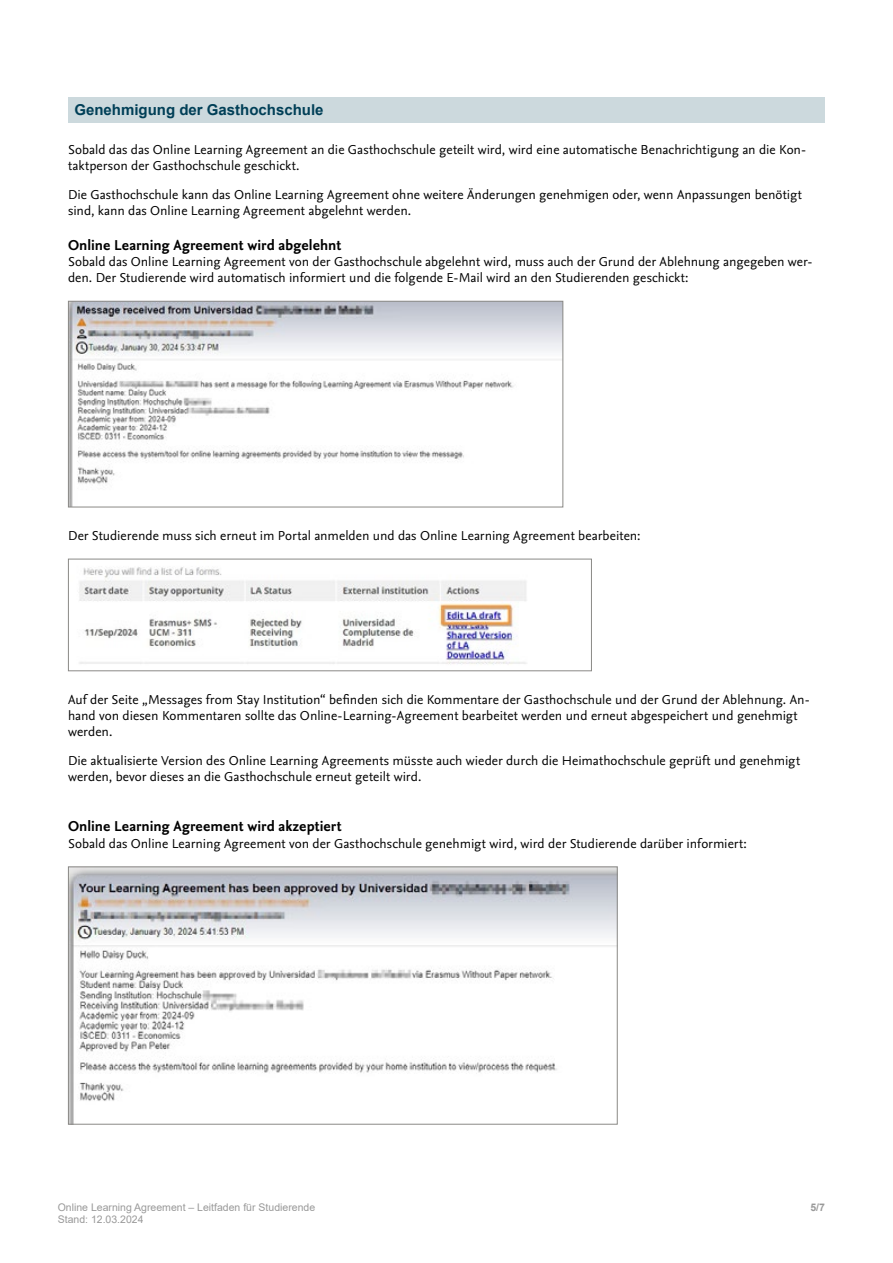
<style>
.page{position:relative;width:893px;height:1263px;background:#fff}
.page>*{position:absolute;margin:0;border:0;box-sizing:border-box;transform-origin:0 0}
.Zwischentitel_2{font:700 15px "Nexus Sans Pro";letter-spacing:.005em;color:#000}
.Zwischentitel_1{font:700 15px "Arial";color:#003f57}
.Zwischentitel_2-2{font:13.5px/16.2px "Nexus Sans Pro";color:#000}
.t1{font:10.5px "Arial";color:#999}
.t2{font:700 10.5px "Arial";color:#999}
</style>
<div class="page">
<img style="left:70px;top:303px;width:491px;height:202px">
<div style="left:68px;top:301px;width:495px;height:206px;border:1px solid #8a8986"></div>
<img style="left:79px;top:567px;width:448px;height:98px">
<div style="left:68px;top:559px;width:524px;height:112px;border:1px solid #8a8986"></div>
<img style="left:70px;top:868px;width:546px;height:254px">
<div style="left:68px;top:866px;width:550px;height:258px;border:1px solid #8a8986"></div>
<div style="left:68px;top:97px;width:757px;height:26px;background:#ccd9dd"></div>
<p class="Zwischentitel_1" style="left:74px;top:99px;width:251px">Genehmigung der Gasthochschule</p>
<p class="Zwischentitel_2-2" style="left:68px;top:141px;width:740px">Sobald das das Online Learning Agreement an die Gasthochschule geteilt wird, wird eine automatische Benachrichtigung an die Kon&shy;taktperson der Gasthochschule geschickt.</p>
<p class="Zwischentitel_2-2" style="left:68px;top:186px;width:735px">Die Gasthochschule kann das Online Learning Agreement ohne weitere Änderungen genehmigen oder, wenn Anpassungen benötigt sind, kann das Online Learning Agreement abgelehnt werden.</p>
<p class="Zwischentitel_2" style="left:68px;top:233px;width:275px">Online Learning Agreement wird abgelehnt</p>
<p class="Zwischentitel_2-2" style="left:68px;top:252px;width:746px">Sobald das Online Learning Agreement von der Gasthochschule abgelehnt wird, muss auch der Grund der Ablehnung angegeben wer&shy;den. Der Studierende wird automatisch informiert und die folgende E-Mail wird an den Studierenden geschickt:</p>
<p class="Zwischentitel_2-2" style="left:68px;top:526px;width:574px">Der Studierende muss sich erneut im Portal anmelden und das Online Learning Agreement bearbeiten:</p>
<p class="Zwischentitel_2-2" style="left:68px;top:690px;width:743px">Auf der Seite „Messages from Stay Institution“ befinden sich die Kommentare der Gasthochschule und der Grund der Ablehnung. An&shy;hand von diesen Kommentaren sollte das Online-Learning-Agreement bearbeitet werden und erneut abgespeichert und genehmigt werden.</p>
<p class="Zwischentitel_2-2" style="left:68px;top:751px;width:734px">Die aktualisierte Version des Online Learning Agreements müsste auch wieder durch die Heimathochschule geprüft und genehmigt werden, bevor dieses an die Gasthochschule erneut geteilt wird.</p>
<p class="Zwischentitel_2" style="left:68px;top:815px;width:275px">Online Learning Agreement wird akzeptiert</p>
<p class="Zwischentitel_2-2" style="left:68px;top:834px;width:680px">Sobald das Online Learning Agreement von der Gasthochschule genehmigt wird, wird der Studierende darüber informiert:</p>
<p class="t1" style="left:58px;top:1200px;width:259px">Online Learning Agreement – Leitfaden für Studierende</p>
<p class="t2" style="left:810px;top:1200px;width:16px">5/7</p>
<p class="t1" style="left:58px;top:1212px;width:87px">Stand: 12.03.2024</p>
</div>
